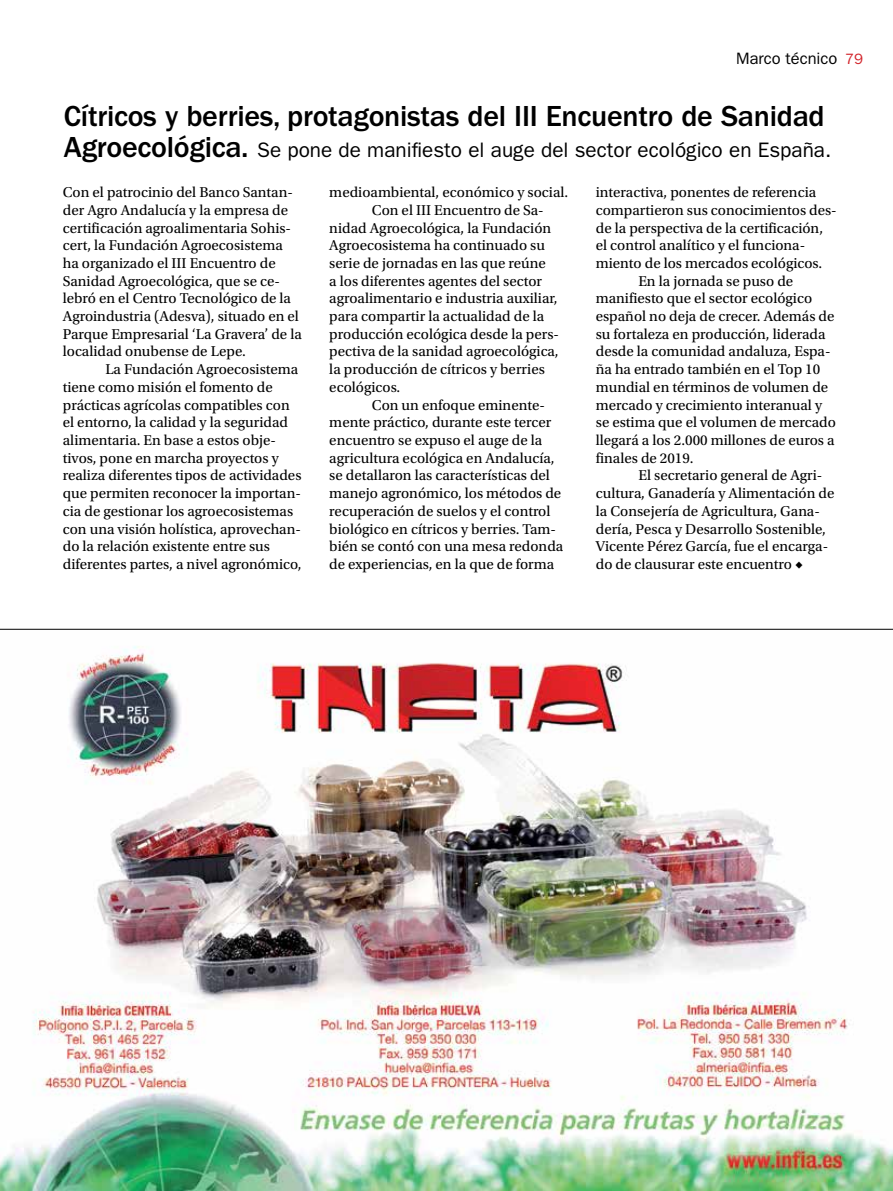
<style>
.page{position:relative;width:893px;height:1191px;background:#fff}
.page>*{position:absolute;margin:0;border:0;box-sizing:border-box;transform-origin:0 0}
.t1{font:500 30px "ITC Franklin Gothic Std";letter-spacing:-.01em;color:#000}
.t2{font:21px "ITC Franklin Gothic Std";color:#000}
.t3{font:16.5px "ITC Franklin Gothic Std";color:#000}
.t4{font:15px/17.7px "Utopia Std";color:#000}
.t5{font:15px "ITC Franklin Gothic Std";color:#d2232a}
.s1{font-weight:500;font-size:30px}
</style>
<div class="page">
<img style="left:0;top:646px;width:893px;height:545px">
<hr style="left:0;top:629px;width:893px;height:1px;background:#000">
<p class="t3" style="left:736px;top:49px;width:103px">Marco técnico</p>
<p class="t5" style="left:845px;top:50px;width:19px">79</p>
<h1 class="t1" style="left:64px;top:100px;width:762px">Cítricos y berries, protagonistas del III Encuentro de Sanidad</h1>
<h2 class="t2" style="left:64px;top:138px;width:769px"><span class="s1">Agroecológica.</span> Se pone de manifiesto el auge del sector ecológico en España.</h2>
<p class="t4" style="left:63px;top:184px;width:241px">Con el patrocinio del Banco Santan&shy;der Agro Andalucía y la empresa de certificación agroalimentaria Sohis&shy;cert, la Fundación Agroecosistema ha organizado el III Encuentro de Sanidad Agroecológica, que se ce&shy;lebró en el Centro Tecnológico de la Agroindustria (Adesva), situado en el Parque Empresarial ‘La Gravera’ de la localidad onubense de Lepe.</p>
<p class="t4" style="left:63px;top:361px;width:240px;text-indent:43px">La Fundación Agroecosistema tiene como misión el fomento de prácticas agrícolas compatibles con el entorno, la calidad y la seguridad alimentaria. En base a estos obje&shy;tivos, pone en marcha proyectos y realiza diferentes tipos de actividades que permiten reconocer la importan&shy;cia de gestionar los agroecosistemas con una visión holística, aprovechan&shy;do la relación existente entre sus diferentes partes, a nivel agronómico,</p>
<p class="t4" style="left:329px;top:184px;width:240px">medioambiental, económico y social.</p>
<p class="t4" style="left:372px;top:201px;width:173px">Con el III Encuentro de Sa-</p>
<p class="t4" style="left:329px;top:219px;width:223px">nidad Agroecológica, la Fundación</p>
<p class="t4" style="left:329px;top:237px;width:217px">Agroecosistema ha continuado su</p>
<p class="t4" style="left:329px;top:254px;width:218px">serie de jornadas en las que reúne</p>
<p class="t4" style="left:329px;top:272px;width:214px">a los diferentes agentes del sector</p>
<p class="t4" style="left:329px;top:290px;width:230px">agroalimentario e industria auxiliar,</p>
<p class="t4" style="left:329px;top:308px;width:216px">para compartir la actualidad de la</p>
<p class="t4" style="left:329px;top:325px;width:231px">producción ecológica desde la pers-</p>
<p class="t4" style="left:329px;top:343px;width:231px">pectiva de la sanidad agroecológica,</p>
<p class="t4" style="left:329px;top:361px;width:217px">la producción de cítricos y berries</p>
<p class="t4" style="left:329px;top:378px;width:73px">ecológicos.</p>
<p class="t4" style="left:372px;top:396px;width:174px">Con un enfoque eminente-</p>
<p class="t4" style="left:329px;top:414px;width:224px">mente práctico, durante este tercer</p>
<p class="t4" style="left:329px;top:431px;width:214px">encuentro se expuso el auge de la</p>
<p class="t4" style="left:329px;top:449px;width:227px">agricultura ecológica en Andalucía,</p>
<p class="t4" style="left:329px;top:467px;width:222px">se detallaron las características del</p>
<p class="t4" style="left:329px;top:485px;width:233px">manejo agronómico, los métodos de</p>
<p class="t4" style="left:329px;top:502px;width:223px">recuperación de suelos y el control</p>
<p class="t4" style="left:329px;top:520px;width:228px">biológico en cítricos y berries. Tam-</p>
<p class="t4" style="left:329px;top:538px;width:235px">bién se contó con una mesa redonda</p>
<p class="t4" style="left:329px;top:555px;width:226px">de experiencias, en la que de forma</p>
<p class="t4" style="left:596px;top:184px;width:222px">interactiva, ponentes de referencia</p>
<p class="t4" style="left:596px;top:201px;width:242px">compartieron sus conocimientos des-</p>
<p class="t4" style="left:596px;top:219px;width:229px">de la perspectiva de la certificación,</p>
<p class="t4" style="left:596px;top:237px;width:211px">el control analítico y el funciona-</p>
<p class="t4" style="left:596px;top:254px;width:228px">miento de los mercados ecológicos.</p>
<p class="t4" style="left:638px;top:272px;width:156px">En la jornada se puso de</p>
<p class="t4" style="left:596px;top:290px;width:218px">manifiesto que el sector ecológico</p>
<p class="t4" style="left:596px;top:308px;width:240px">español no deja de crecer. Además de</p>
<p class="t4" style="left:596px;top:325px;width:231px">su fortaleza en producción, liderada</p>
<p class="t4" style="left:596px;top:343px;width:236px">desde la comunidad andaluza, Espa-</p>
<p class="t4" style="left:596px;top:361px;width:226px">ña ha entrado también en el Top 10</p>
<p class="t4" style="left:596px;top:378px;width:234px">mundial en términos de volumen de</p>
<p class="t4" style="left:596px;top:396px;width:228px">mercado y crecimiento interanual y</p>
<p class="t4" style="left:596px;top:414px;width:242px">se estima que el volumen de mercado</p>
<p class="t4" style="left:596px;top:431px;width:240px">llegará a los 2.000 millones de euros a</p>
<p class="t4" style="left:596px;top:449px;width:99px">finales de 2019.</p>
<p class="t4" style="left:638px;top:467px;width:186px">El secretario general de Agri-</p>
<p class="t4" style="left:596px;top:485px;width:240px">cultura, Ganadería y Alimentación de</p>
<p class="t4" style="left:596px;top:502px;width:226px">la Consejería de Agricultura, Gana-</p>
<p class="t4" style="left:596px;top:520px;width:232px">dería, Pesca y Desarrollo Sostenible,</p>
<p class="t4" style="left:596px;top:538px;width:234px">Vicente Pérez García, fue el encarga-</p>
<p class="t4" style="left:596px;top:556px;width:209px">do de clausurar este encuentro ◆</p>
</div>
